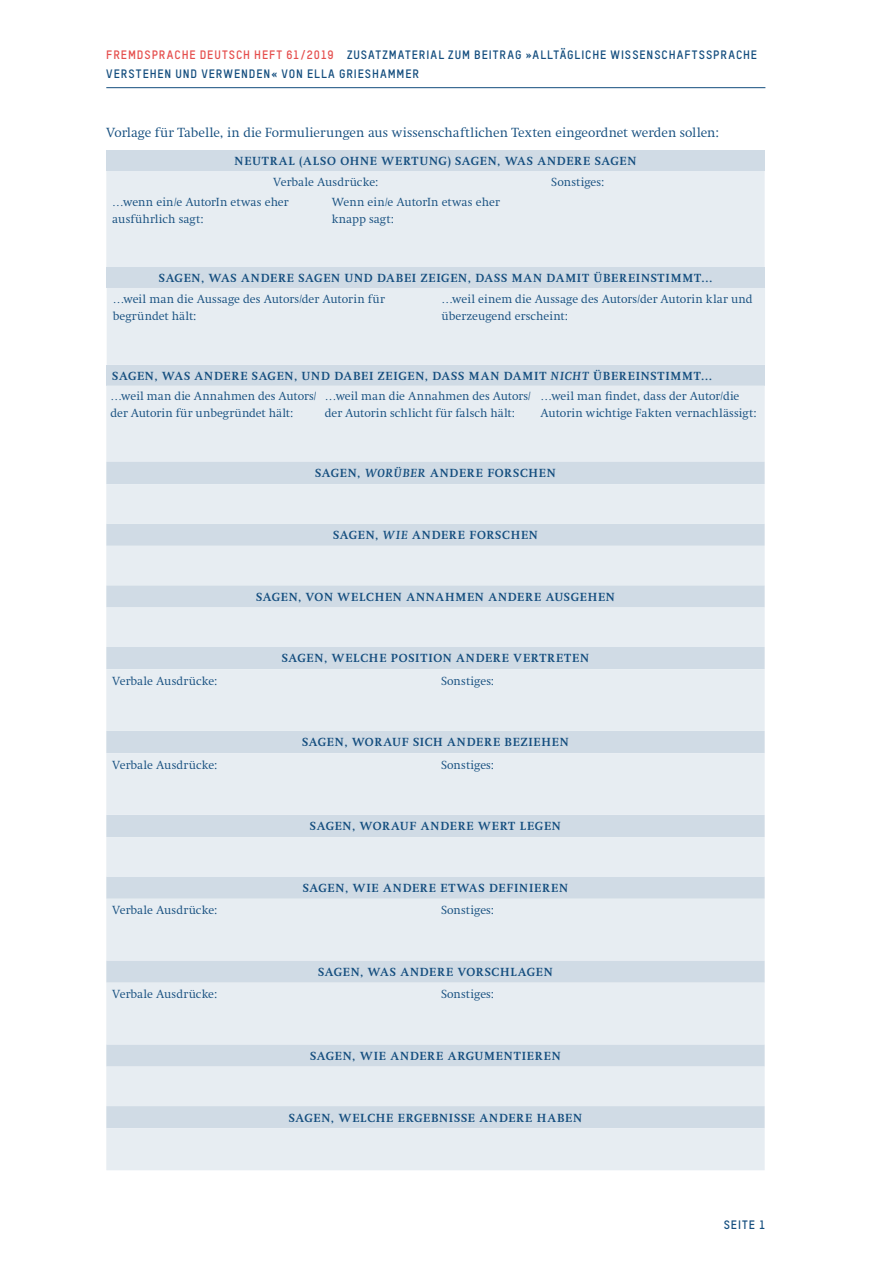
<style>
.page{position:relative;width:893px;height:1263px;background:#fff}
.page>*{position:absolute;margin:0;border:0;box-sizing:border-box;transform-origin:0 0}
.t1{font:300 13.5px "Swift LT Pro";letter-spacing:.005em;color:#134d7e}
.t2{font:700 12px/20.5px "Swift LT Pro";letter-spacing:.065em;color:#134d7e}
.t3{font:300 12px/17.2px "Swift LT Pro";letter-spacing:.005em;color:#134d7e}
.t4{font:700 12px/19.5px "TSTAR";letter-spacing:.075em;color:#134d7e}
.s1{color:#e54e4d}
.s2{font-style:italic}
.s3{font-weight:300}
</style>
<div class="page">
<hr style="left:106px;top:87px;width:659px;height:1px;background:#134d7e">
<div style="left:106px;top:150px;width:659px;height:21px;background:#d0dbe5"></div>
<div style="left:106px;top:171px;width:659px;height:96px;background:#e7edf2"></div>
<div style="left:107px;top:267px;width:658px;height:21px;background:#d0dbe5"></div>
<div style="left:107px;top:288px;width:658px;height:77px;background:#e7edf2"></div>
<div style="left:106px;top:365px;width:659px;height:20px;background:#d0dbe5"></div>
<div style="left:106px;top:385px;width:659px;height:77px;background:#e7edf2"></div>
<div style="left:106px;top:462px;width:659px;height:22px;background:#d0dbe5"></div>
<svg style="left:106px;top:484px;width:659px;height:686px;background:#e0e7ee"></svg>
<p class="t4" style="left:106px;top:44px;width:652px"><span class="s1">FREMDSPRACHE DEUTSCH HEFT 61/2019</span> ZUSATZMATERIAL ZUM BEITRAG »ALLTÄGLICHE WISSENSCHAFTSSPRACHE<br>VERSTEHEN UND VERWENDEN« VON ELLA GRIESHAMMER</p>
<p class="t1" style="left:106px;top:124px;width:614px">Vorlage für Tabelle, in die Formulierungen aus wissenschaftlichen Texten eingeordnet werden sollen:</p>
<p class="t2" style="left:235px;top:151px;width:403px">NEUTRAL (ALSO OHNE WERTUNG) SAGEN, WAS ANDERE SAGEN</p>
<p class="t3" style="left:273px;top:173px;width:107px">Verbale Ausdrücke:</p>
<p class="t3" style="left:551px;top:173px;width:55px">Sonstiges:</p>
<p class="t3" style="left:112px;top:194px;width:178px">…wenn ein/e AutorIn etwas eher ausführlich sagt:</p>
<p class="t3" style="left:332px;top:194px;width:169px">Wenn ein/e AutorIn etwas eher knapp sagt:</p>
<p class="t2" style="left:159px;top:268px;width:555px">SAGEN, WAS ANDERE SAGEN UND DABEI ZEIGEN, DASS MAN DAMIT ÜBEREINSTIMMT…</p>
<p class="t3" style="left:113px;top:290px;width:274px">…weil man die Aussage des Autors/der Autorin für begründet hält:</p>
<p class="t3" style="left:441px;top:290px;width:313px">…weil einem die Aussage des Autors/der Autorin klar und überzeugend erscheint:</p>
<p class="t2" style="left:111px;top:365px;width:603px">SAGEN, WAS ANDERE SAGEN, UND DABEI ZEIGEN, DASS MAN DAMIT <span class="s2">NICHT</span> ÜBEREINSTIMMT… <span class="s3">…weil man die Annahmen des Autors/</span></p>
<p class="t3" style="left:111px;top:405px;width:184px">der Autorin für unbegründet hält:</p>
<p class="t3" style="left:325px;top:387px;width:207px">…weil man die Annahmen des Autors/ der Autorin schlicht für falsch hält:</p>
<p class="t3" style="left:540px;top:387px;width:218px">…weil man findet, dass der Autor/die<br>Autorin wichtige Fakten vernachlässigt:</p>
<p class="t2" style="left:315px;top:463px;width:242px">SAGEN, <span class="s2">WORÜBER</span> ANDERE FORSCHEN</p>
<p class="t2" style="left:333px;top:525px;width:206px">SAGEN, <span class="s2">WIE</span> ANDERE FORSCHEN</p>
<p class="t2" style="left:256px;top:586px;width:161px">SAGEN, VON WELCHEN ANN</p>
<p class="t2" style="left:435px;top:586px;width:180px">AHMEN ANDERE AUSGEHEN</p>
<p class="t2" style="left:282px;top:648px;width:308px">SAGEN, WELCHE POSITION ANDERE VERTRETEN</p>
<p class="t3" style="left:112px;top:672px;width:107px">Verbale Ausdrücke:</p>
<p class="t3" style="left:441px;top:672px;width:55px">Sonstiges:</p>
<p class="t2" style="left:302px;top:732px;width:267px">SAGEN, WORAUF SICH ANDERE BEZIEHEN</p>
<p class="t3" style="left:112px;top:756px;width:107px">Verbale Ausdrücke:</p>
<p class="t3" style="left:441px;top:756px;width:55px">Sonstiges:</p>
<p class="t2" style="left:310px;top:816px;width:252px">SAGEN, WORAUF ANDERE WERT LEGEN</p>
<p class="t2" style="left:303px;top:877px;width:266px">SAGEN, WIE ANDERE ETWAS DEFINIEREN</p>
<p class="t3" style="left:112px;top:901px;width:107px">Verbale Ausdrücke:</p>
<p class="t3" style="left:441px;top:901px;width:55px">Sonstiges:</p>
<p class="t2" style="left:318px;top:961px;width:236px">SAGEN, WAS ANDERE VORSCHLAGEN</p>
<p class="t3" style="left:112px;top:985px;width:107px">Verbale Ausdrücke:</p>
<p class="t3" style="left:441px;top:985px;width:55px">Sonstiges:</p>
<p class="t2" style="left:310px;top:1045px;width:251px">SAGEN, WIE ANDERE ARGUMENTIEREN</p>
<p class="t2" style="left:289px;top:1107px;width:294px">SAGEN, WELCHE ERGEBNISSE ANDERE HABEN</p>
<p class="t4" style="left:724px;top:1214px;width:43px">SEITE 1</p>
</div>
